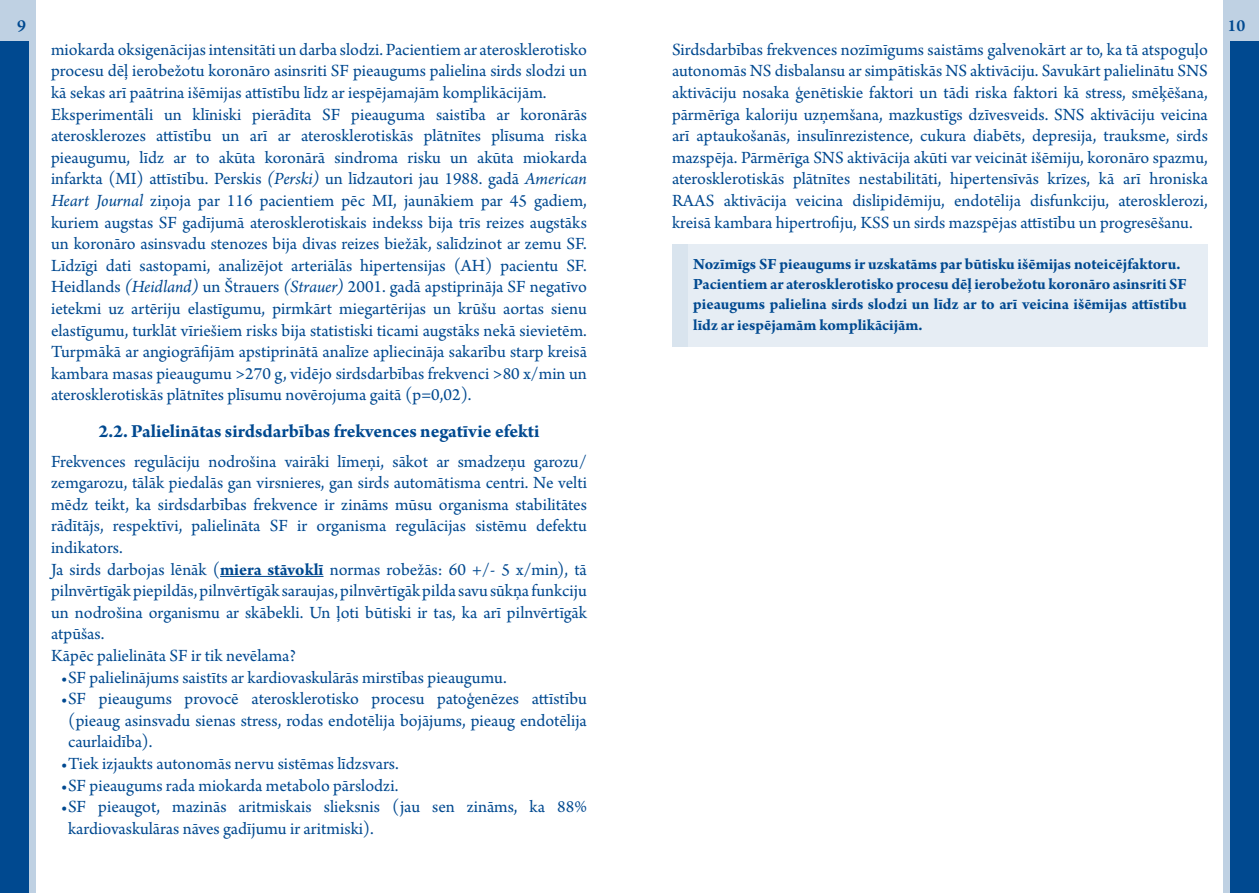
<style>
.page{position:relative;width:1259px;height:893px;background:#fff}
.page>*{position:absolute;margin:0;border:0;box-sizing:border-box;transform-origin:0 0}
.t1{font:700 19.5px "Arno Pro";letter-spacing:-.005em;color:#004990}
.t2{font:18px/21.6px "Arno Pro";color:#004990}
.t3{font:600 18px "Arno Pro";color:#004990}
.t4{font:700 16.5px/19.8px "Arno Pro";letter-spacing:-.005em;color:#004990}
.s1{font-style:italic}
.s2{font-weight:700}
</style>
<div class="page">
<div style="left:0;top:0;width:35px;height:893px;background:#bfd1e3"></div>
<div style="left:1224px;top:0;width:35px;height:893px;background:#bfd1e3"></div>
<div style="left:0;top:41px;width:29px;height:852px;background:#004990"></div>
<div style="left:1230px;top:41px;width:29px;height:852px;background:#004990"></div>
<div style="left:672px;top:244px;width:536px;height:103px;background:#e6edf4"></div>
<div style="left:672px;top:244px;width:16px;height:103px;background:#d9e4ee"></div>
<hr style="left:220px;top:576px;width:103px;height:1px;background:#004990">
<p class="t3" style="left:17px;top:16px;width:10px">9</p>
<p class="t3" style="left:1227px;top:16px;width:19px">10</p>
<p class="t2" style="left:51px;top:39px;width:537px">miokarda oksigenācijas intensitāti un darba slodzi. Pacientiem ar aterosklerotisko procesu dēļ ierobežotu koronāro asinsriti SF pieaugums palielina sirds slodzi un kā sekas arī paātrina išēmijas attīstību līdz ar iespējamajām komplikācijām.<br>Eksperimentāli un klīniski pierādīta SF pieauguma saistība ar koronārās aterosklerozes attīstību un arī ar aterosklerotiskās plātnītes plīsuma riska pieaugumu, līdz ar to akūta koronārā sindroma risku un akūta miokarda infarkta (MI) attīstību. Perskis <span class="s1">(Perski)</span> un līdzautori jau 1988. gadā <span class="s1">American Heart Journal</span> ziņoja par 116 pacientiem pēc MI, jaunākiem par 45 gadiem, kuriem augstas SF gadījumā aterosklerotiskais indekss bija trīs reizes augstāks un koronāro asinsvadu stenozes bija divas reizes biežāk, salīdzinot ar zemu SF.<br>Līdzīgi dati sastopami, analizējot arteriālās hipertensijas (AH) pacientu SF.<br>Heidlands <span class="s1">(Heidland)</span> un Štrauers <span class="s1">(Strauer)</span> 2001. gadā apstiprināja SF negatīvo ietekmi uz artēriju elastīgumu, pirmkārt miegartērijas un krūšu aortas sienu elastīgumu, turklāt vīriešiem risks bija statistiski ticami augstāks nekā sievietēm.<br>Turpmākā ar angiogrāfijām apstiprinātā analīze apliecināja sakarību starp kreisā kambara masas pieaugumu &gt;270 g, vidējo sirdsdarbības frekvenci &gt;80 x/min un aterosklerotiskās plātnītes plīsumu novērojuma gaitā (p=0,02).</p>
<p class="t1" style="left:98px;top:419px;width:442px">2.2. Palielinātas sirdsdarbības frekvences negatīvie efekti</p>
<p class="t2" style="left:51px;top:451px;width:537px">Frekvences regulāciju nodrošina vairāki līmeņi, sākot ar smadzeņu garozu/ zemgarozu, tālāk piedalās gan virsnieres, gan sirds automātisma centri. Ne velti mēdz teikt, ka sirdsdarbības frekvence ir zināms mūsu organisma stabilitātes rādītājs, respektīvi, palielināta SF ir organisma regulācijas sistēmu defektu indikators.<br>Ja sirds darbojas lēnāk (<span class="s2">miera stāvoklī</span> normas robežās: 60 +/- 5 x/min), tā pilnvērtīgāk piepildās, pilnvērtīgāk saraujas, pilnvērtīgāk pilda savu sūkņa funkciju un nodrošina organismu ar skābekli. Un ļoti būtiski ir tas, ka arī pilnvērtīgāk atpūšas.<br>Kāpēc palielināta SF ir tik nevēlama?</p>
<p class="t2" style="left:61px;top:667px;width:447px">•SF palielinājums saistīts ar kardiovaskulārās mirstības pieaugumu.</p>
<p class="t2" style="left:68px;top:689px;width:520px;text-align:justify;text-indent:-7px">•SF pieaugums provocē aterosklerotisko procesu patoģenēzes attīstību (pieaug asinsvadu sienas stress, rodas endotēlija bojājums, pieaug endotēlija caurlaidība).</p>
<p class="t2" style="left:61px;top:754px;width:339px">•Tiek izjaukts autonomās nervu sistēmas līdzsvars.</p>
<p class="t2" style="left:61px;top:775px;width:339px">•SF pieaugums rada miokarda metabolo pārslodzi.</p>
<p class="t2" style="left:68px;top:797px;width:520px;text-indent:-7px">•SF pieaugot, mazinās aritmiskais slieksnis (jau sen zināms, ka 88% kardiovaskulāras nāves gadījumu ir aritmiski).</p>
<p class="t2" style="left:672px;top:39px;width:537px;text-align:justify">Sirdsdarbības frekvences nozīmīgums saistāms galvenokārt ar to, ka tā atspoguļo autonomās NS disbalansu ar simpātiskās NS aktivāciju. Savukārt palielinātu SNS aktivāciju nosaka ģenētiskie faktori un tādi riska faktori kā stress, smēķēšana, pārmērīga kaloriju uzņemšana, mazkustīgs dzīvesveids. SNS aktivāciju veicina arī aptaukošanās, insulīnrezistence, cukura diabēts, depresija, trauksme, sirds mazspēja. Pārmērīga SNS aktivācija akūti var veicināt išēmiju, koronāro spazmu, aterosklerotiskās plātnītes nestabilitāti, hipertensīvās krīzes, kā arī hroniska RAAS aktivācija veicina dislipidēmiju, endotēlija disfunkciju, aterosklerozi, kreisā kambara hipertrofiju, KSS un sirds mazspējas attīstību un progresēšanu.</p>
<p class="t4" style="left:693px;top:255px;width:495px">Nozīmīgs SF pieaugums ir uzskatāms par būtisku išēmijas noteicējfaktoru.<br>Pacientiem ar aterosklerotisko procesu dēļ ierobežotu koronāro asinsriti SF pieaugums palielina sirds slodzi un līdz ar to arī veicina išēmijas attīstību</p>
<p class="t4" style="left:693px;top:316px;width:231px">līdz ar iespējamām komplikācijām.</p>
</div>
